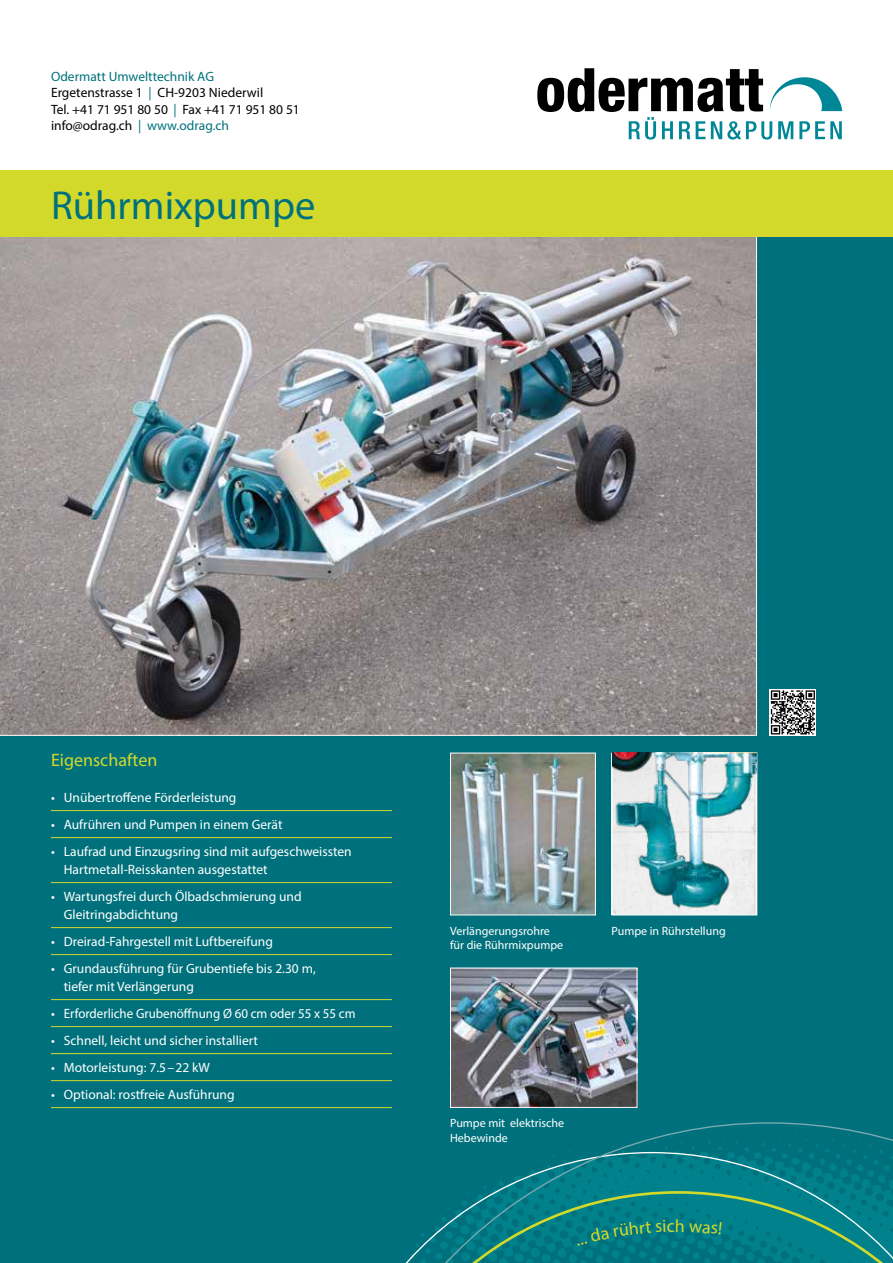
<style>
.page{position:relative;width:893px;height:1263px;background:#fff}
.page>*{position:absolute;margin:0;border:0;box-sizing:border-box;transform-origin:0 0}
.t1{font:40.5px "Myriad Pro";color:#00717c}
.t2{font:18px "Myriad Pro";color:#d3d92b}
.t3{font:13.5px/18px "Myriad Pro";color:#fff}
.t4{font:13.5px/16.2px "Myriad Pro";color:#000}
.t5{font:12px/14.4px "Myriad Pro";color:#fff}
.s1{color:#00717c}
</style>
<div class="page">
<div style="left:0;top:237px;width:893px;height:1026px;background:#00717c"></div>
<svg style="left:537px;top:68px;width:305px;height:72px"></svg>
<img style="left:0;top:237px;width:757px;height:499px">
<svg style="left:484px;top:1122px;width:409px;height:69px"></svg>
<div style="left:0;top:170px;width:893px;height:67px;background:#d3d92b"></div>
<hr style="left:51px;top:810px;width:341px;height:1px;background:#d3d92b">
<hr style="left:51px;top:837px;width:341px;height:1px;background:#d3d92b">
<hr style="left:51px;top:882px;width:341px;height:1px;background:#d3d92b">
<hr style="left:51px;top:927px;width:341px;height:1px;background:#d3d92b">
<hr style="left:51px;top:954px;width:341px;height:1px;background:#d3d92b">
<hr style="left:51px;top:999px;width:341px;height:1px;background:#d3d92b">
<hr style="left:51px;top:1026px;width:341px;height:1px;background:#d3d92b">
<hr style="left:51px;top:1053px;width:341px;height:1px;background:#d3d92b">
<hr style="left:51px;top:1080px;width:341px;height:1px;background:#d3d92b">
<hr style="left:51px;top:1107px;width:341px;height:1px;background:#d3d92b">
<img style="left:452px;top:970px;width:183px;height:136px">
<div style="left:450px;top:968px;width:187px;height:140px;border:1px solid #fff"></div>
<img style="left:452px;top:755px;width:142px;height:158px">
<div style="left:450px;top:753px;width:146px;height:162px;border:1px solid #fff"></div>
<svg style="left:770px;top:689px;width:46px;height:47px"></svg>
<svg style="left:771px;top:690px;width:44px;height:44px;background:#808080"></svg>
<img style="left:612px;top:753px;width:145px;height:161px">
<svg style="left:405px;top:1191px;width:488px;height:72px"></svg>
<p class="t4" style="left:51px;top:68px;width:250px"><span class="s1">Odermatt Umwelttechnik AG<br></span>Ergetenstrasse 1 <span class="s1">|</span> CH-9203 Niederwil<br>Tel. +41 71 951 80 50 <span class="s1">|</span> Fax +41 71 951 80 51 info@odrag.ch <span class="s1">| www.odrag.ch</span></p>
<h1 class="t1" style="left:51px;top:180px;width:266px">Rührmixpumpe</h1>
<h2 class="t2" style="left:51px;top:749px;width:108px">Eigenschaften</h2>
<p class="t3" style="left:51px;top:788px;width:187px">• Unübertroffene Förderleistung</p>
<p class="t3" style="left:51px;top:815px;width:233px">• Aufrühren und Pumpen in einem Gerät</p>
<p class="t3" style="left:64px;top:842px;width:289px;text-indent:-13px">• Laufrad und Einzugsring sind mit aufgeschweissten<br>Hartmetall-Reisskanten ausgestattet</p>
<p class="t3" style="left:64px;top:887px;width:239px;text-indent:-13px">• Wartungsfrei durch Ölbadschmierung und<br>Gleitringabdichtung</p>
<p class="t3" style="left:51px;top:932px;width:223px">• Dreirad-Fahrgestell mit Luftbereifung</p>
<p class="t3" style="left:64px;top:959px;width:254px;text-indent:-13px">• Grundausführung für Grubentiefe bis 2.30 m, tiefer mit Verlängerung</p>
<p class="t3" style="left:51px;top:1004px;width:306px">• Erforderliche Grubenöffnung Ø 60 cm oder 55 x 55 cm</p>
<p class="t3" style="left:51px;top:1031px;width:209px">• Schnell, leicht und sicher installiert</p>
<p class="t3" style="left:51px;top:1058px;width:160px">• Motorleistung: 7.5–22 kW</p>
<p class="t3" style="left:51px;top:1085px;width:185px">• Optional: rostfreie Ausführung</p>
<p class="t5" style="left:450px;top:923px;width:115px">Verlängerungsrohre für die Rührmixpumpe</p>
<p class="t5" style="left:612px;top:923px;width:116px">Pumpe in Rührstellung</p>
<p class="t5" style="left:450px;top:1116px;width:116px">Pumpe mit elektrische<br>Hebewinde</p>
</div>
